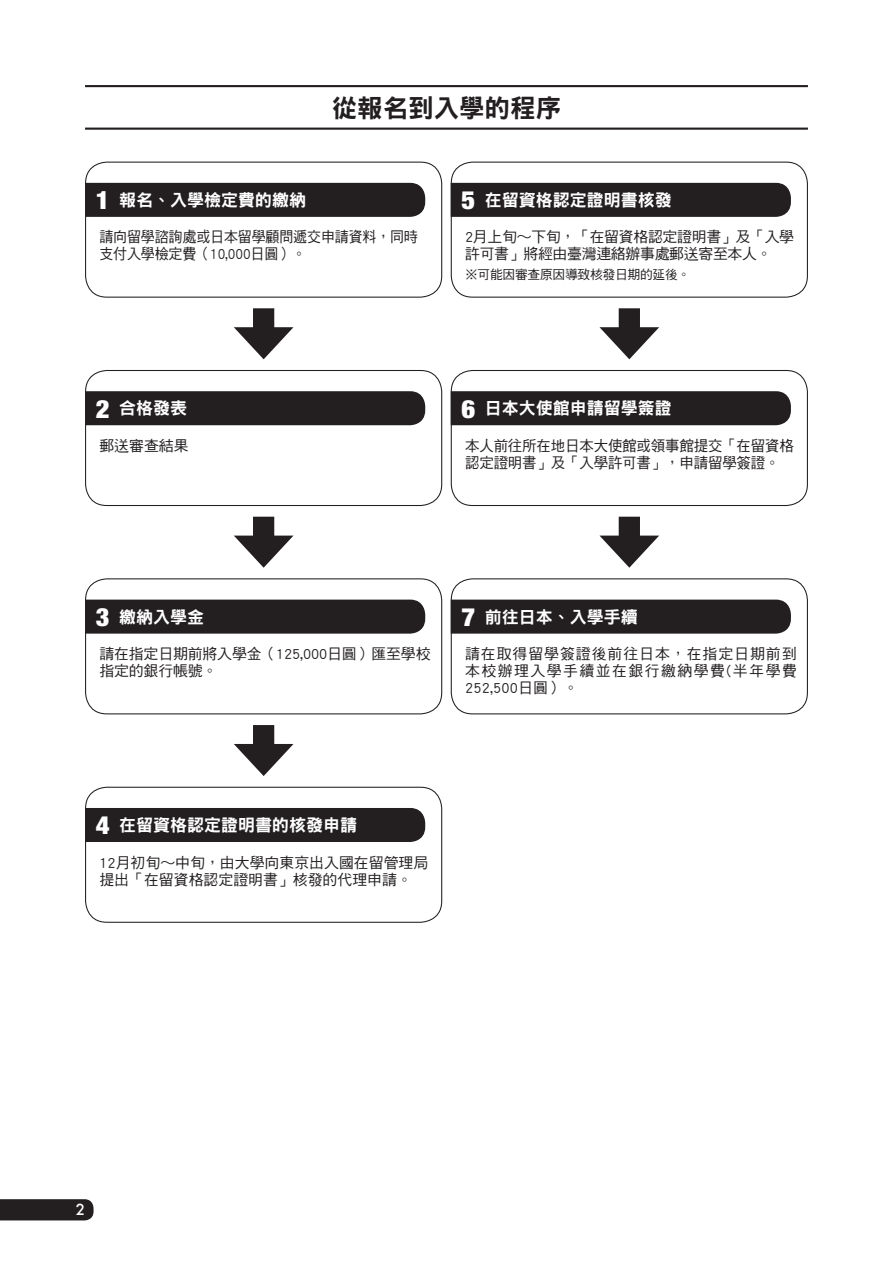
<style>
.page{position:relative;width:893px;height:1263px;background:#fff}
.page>*{position:absolute;margin:0;border:0;box-sizing:border-box;transform-origin:0 0}
.t1{font:25.5px "DF Hei Std W9";color:#231f20}
.t2{font:16.95px "DF Hei Std W9";color:#fff}
.t3{font:14.85px/17px "DF Hei Std W5";letter-spacing:-.01em;color:#231f20}
.t4{font:14.85px/17px "DF Hei Std W5";letter-spacing:-.01em;color:#231f20;scale:.94 1}
.t5{font:500 14.85px "Futura";color:#fff}
.t6{font:12.75px "DF Hei Std W5";letter-spacing:-.02em;color:#231f20}
.s1{font-family:"Helvetica Neue LT Std";font-weight:900;font-stretch:condensed;font-size:25.2px}
</style>
<div class="page">
<div style="left:0;top:1199px;width:94px;height:21px;background:#231f20"></div>
<div style="left:87px;top:183px;width:338px;height:34px;background:#231f20"></div>
<div style="left:453px;top:183px;width:338px;height:34px;background:#231f20"></div>
<div style="left:453px;top:391px;width:338px;height:34px;background:#231f20"></div>
<div style="left:87px;top:391px;width:338px;height:34px;background:#231f20"></div>
<div style="left:87px;top:600px;width:338px;height:34px;background:#231f20"></div>
<div style="left:453px;top:600px;width:338px;height:34px;background:#231f20"></div>
<div style="left:87px;top:808px;width:338px;height:34px;background:#231f20"></div>
<div style="left:85px;top:162px;width:357px;height:136px;border:1px solid #231f20;border-radius:21px"></div>
<div style="left:85px;top:787px;width:357px;height:136px;border:1px solid #231f20;border-radius:21px"></div>
<div style="left:85px;top:370px;width:357px;height:136px;border:1px solid #231f20;border-radius:21px"></div>
<div style="left:253px;top:308px;width:21px;height:31px;background:#231f20"></div>
<svg style="left:234px;top:327px;width:59px;height:32px"></svg>
<div style="left:253px;top:517px;width:21px;height:31px;background:#231f20"></div>
<svg style="left:234px;top:536px;width:59px;height:32px"></svg>
<div style="left:85px;top:578px;width:357px;height:136px;border:1px solid #231f20;border-radius:21px"></div>
<div style="left:451px;top:578px;width:357px;height:136px;border:1px solid #231f20;border-radius:21px"></div>
<div style="left:451px;top:162px;width:357px;height:136px;border:1px solid #231f20;border-radius:21px"></div>
<div style="left:619px;top:308px;width:21px;height:31px;background:#231f20"></div>
<svg style="left:599px;top:327px;width:60px;height:32px"></svg>
<div style="left:619px;top:517px;width:21px;height:31px;background:#231f20"></div>
<svg style="left:600px;top:536px;width:59px;height:32px"></svg>
<div style="left:451px;top:370px;width:357px;height:136px;border:1px solid #231f20;border-radius:21px"></div>
<div style="left:253px;top:725px;width:21px;height:31px;background:#231f20"></div>
<svg style="left:234px;top:744px;width:59px;height:32px"></svg>
<hr style="left:85px;top:85px;width:723px;height:2px;background:#231f20">
<hr style="left:85px;top:128px;width:723px;height:2px;background:#231f20">
<h1 class="t1" style="left:332px;top:94px;width:231px">從報名到入學的程序</h1>
<p class="t2" style="left:96px;top:191px;width:212px"><span class="s1">1</span> 報名、入學檢定費的繳納</p>
<p class="t4" style="left:99px;top:228px;width:341px">請向留學諮詢處或日本留學顧問遞交申請資料，同時支付入學檢定費（10,000日圓）。</p>
<p class="t2" style="left:461px;top:191px;width:212px"><span class="s1">5</span> 在留資格認定證明書核發</p>
<p class="t3" style="left:465px;top:228px;width:331px">2月上旬～下旬，「在留資格認定證明書」及「入學許可書」將經由臺灣連絡辦事處郵送寄至本人。</p>
<p class="t6" style="left:465px;top:267px;width:227px">※可能因審查原因導致核發日期的延後。</p>
<p class="t2" style="left:96px;top:399px;width:93px"><span class="s1">2</span> 合格發表</p>
<p class="t3" style="left:99px;top:437px;width:91px">郵送審查結果</p>
<p class="t2" style="left:461px;top:399px;width:212px"><span class="s1">6</span> 日本大使館申請留學簽證</p>
<p class="t3" style="left:465px;top:437px;width:330px">本人前往所在地日本大使館或領事館提交「在留資格認定證明書」及「入學許可書」，申請留學簽證。</p>
<p class="t2" style="left:96px;top:607px;width:110px"><span class="s1">3</span> 繳納入學金</p>
<p class="t3" style="left:99px;top:645px;width:333px">請在指定日期前將入學金（125,000日圓）匯至學校指定的銀行帳號。</p>
<p class="t2" style="left:461px;top:607px;width:178px"><span class="s1">7</span> 前往日本、入學手續</p>
<p class="t3" style="left:465px;top:645px;width:333px;text-align:justify">請在取得留學簽證後前往日本，在指定日期前到本校辦理入學手續並在銀行繳納學費(半年學費252,500日圓）。</p>
<p class="t2" style="left:96px;top:816px;width:263px"><span class="s1">4</span> 在留資格認定證明書的核發申請</p>
<p class="t3" style="left:99px;top:853px;width:330px">12月初旬～中旬，由大學向東京出入國在留管理局提出「在留資格認定證明書」核發的代理申請。</p>
<p class="t5" style="left:76px;top:1199px;width:11px">2</p>
</div>
